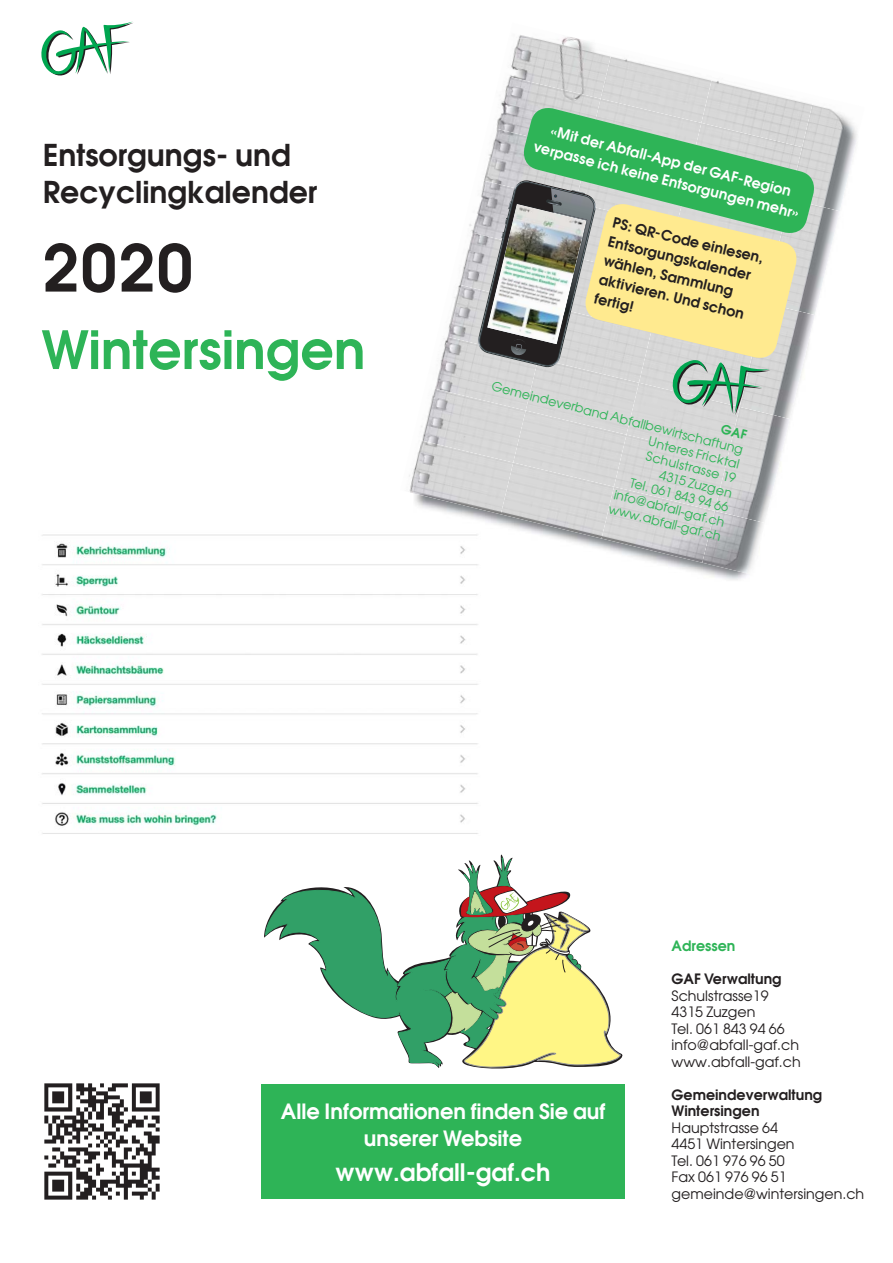
<style>
.page{position:relative;width:893px;height:1263px;background:#fff}
.page>*{position:absolute;margin:0;border:0;box-sizing:border-box;transform-origin:0 0}
.t1{font:600 64.5px "Avant Garde";color:#231f20}
.t2{font:600 52.5px "Avant Garde";color:#2eb457}
.t3{font:600 30px/37.5px "Avant Garde";color:#231f20}
.t4{font:600 24px "Avant Garde";color:#fff}
.t5{font:600 21px/27px "Avant Garde";color:#fff;text-align:center}
.t6{font:14.25px/16.5px "Avant Garde";color:#231f20}
.t7{font:600 14.25px/19.6px "Avant Garde";color:#231f20}
.t8{font:600 14.25px/19.5px "Avant Garde";color:#fff;text-align:center}
.t9{font:600 14.25px "Avant Garde";color:#2eb457}
.t10{font:12.75px/15px "Avant Garde";color:#2eb457;text-align:right}
</style>
<div class="page">
<svg style="left:41px;top:22px;width:92px;height:54px"></svg>
<img style="left:518px;top:35px;width:60px;height:4px">
<img style="left:409px;top:473px;width:4px;height:20px">
<img style="left:511px;top:39px;width:89px;height:35px">
<img style="left:600px;top:54px;width:101px;height:45px">
<img style="left:701px;top:78px;width:88px;height:26px">
<img style="left:789px;top:99px;width:68px;height:109px">
<img style="left:501px;top:74px;width:100px;height:30px">
<img style="left:588px;top:99px;width:113px;height:5px">
<img style="left:818px;top:199px;width:22px;height:100px">
<img style="left:469px;top:216px;width:8px;height:14px">
<img style="left:460px;top:230px;width:17px;height:52px">
<img style="left:448px;top:282px;width:29px;height:52px">
<img style="left:436px;top:334px;width:41px;height:52px">
<div style="left:626px;top:415px;width:89px;height:20px;background:#d7d7d7"></div>
<img style="left:715px;top:415px;width:75px;height:102px">
<img style="left:421px;top:386px;width:92px;height:52px">
<div style="left:513px;top:415px;width:113px;height:47px;background:#d7d7d7"></div>
<div style="left:614px;top:435px;width:113px;height:76px;background:#d7d7d7"></div>
<img style="left:413px;top:438px;width:100px;height:76px">
<img style="left:501px;top:462px;width:113px;height:77px">
<img style="left:601px;top:487px;width:114px;height:76px">
<img style="left:702px;top:511px;width:63px;height:64px">
<svg style="left:265px;top:856px;width:356px;height:213px"></svg>
<div style="left:261px;top:1084px;width:364px;height:115px;background:#2eb457"></div>
<svg style="left:477px;top:104px;width:341px;height:311px;background:#b5cca3"></svg>
<img style="left:487px;top:204px;width:99px;height:140px">
<img style="left:44px;top:1083px;width:116px;height:117px">
<img style="left:42px;top:533px;width:437px;height:301px">
<svg style="left:720px;top:424px;width:27px;height:15px"></svg>
<h3 class="t3" style="left:43px;top:139px;width:276px">Entsorgungs- und<br>Recyclingkalender</h3>
<h1 class="t1" style="left:43px;top:244px;width:152px">2020</h1>
<h2 class="t2" style="left:41px;top:330px;width:325px">Wintersingen</h2>
<p class="t8" style="left:541px;top:120px;width:274px;rotate:14deg">«Mit der Abfall-App der GAF-Region verpasse ich keine Entsorgungen mehr»</p>
<p class="t7" style="left:615px;top:213px;width:156px;rotate:14deg">PS: QR-Code einlesen,<br>Entsorgungskalender wählen, Sammlung aktivieren. Und schon fertig!</p>
<p class="t10" style="left:493px;top:380px;width:261px;rotate:14deg">Gemeindeverband Abfallbewirtschaftung<br>Unteres Fricktal<br>Schulstrasse 19<br>4315 Zuzgen<br>Tel. 061 843 94 66<br>info@abfall-gaf.ch<br>www.abfall-gaf.ch</p>
<h3 class="t5" style="left:281px;top:1099px;width:326px">Alle Informationen finden Sie auf unserer Website</h3>
<h3 class="t4" style="left:336px;top:1163px;width:216px">www.abfall-gaf.ch</h3>
<p class="t9" style="left:671px;top:941px;width:65px">Adressen</p>
<p class="t7" style="left:671px;top:971px;width:112px">GAF Verwaltung</p>
<p class="t6" style="left:671px;top:989px;width:131px">Schulstrasse19<br>4315 Zuzgen<br>Tel. 061 843 94 66 info@abfall-gaf.ch www.abfall-gaf.ch</p>
<p class="t7" style="left:671px;top:1088px;width:152px;line-height:16.5px">Gemeindeverwaltung<br>Wintersingen</p>
<p class="t6" style="left:671px;top:1121px;width:194px">Hauptstrasse 64<br>4451 Wintersingen<br>Tel. 061 976 96 50<br>Fax 061 976 96 51 gemeinde@wintersingen.ch</p>
</div>
